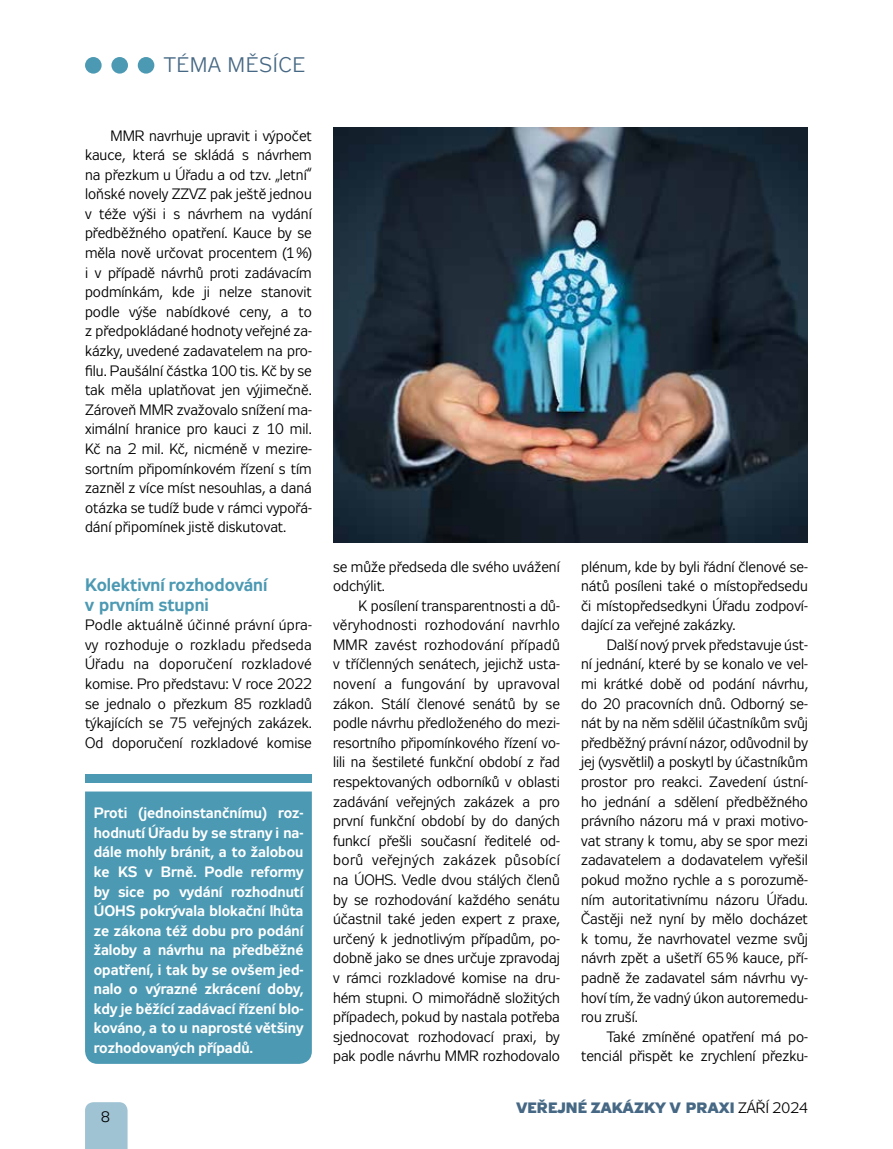
<style>
.page{position:relative;width:893px;height:1149px;background:#fff}
.page>*{position:absolute;margin:0;border:0;box-sizing:border-box;transform-origin:0 0}
.t1{font:21px "Zeppelin 31";letter-spacing:.06em;color:#466884}
.t2{font:700 18px/19.5px "Zeppelin 31";color:#4c99b3}
.t3{font:15px/19.6px "Zeppelin 31";color:#000;text-align:justify}
.t4{font:700 15px/19.5px "Zeppelin 31";color:#fff;text-align:justify}
.t5{font:700 15px "Zeppelin 33";letter-spacing:.01em;color:#466884}
.s1{font-family:"Zeppelin 31";font-weight:400;color:#000}
</style>
<div class="page">
<div style="left:85px;top:1102px;width:43px;height:46px;background:#9fc3d3"></div>
<div style="left:138px;top:57px;width:16px;height:17px;background:#4c99b3;border-radius:50%"></div>
<div style="left:111px;top:57px;width:17px;height:17px;background:#4c99b3;border-radius:50%"></div>
<div style="left:85px;top:57px;width:17px;height:17px;background:#4c99b3;border-radius:50%"></div>
<div style="left:85px;top:791px;width:227px;height:272px;background:#4c99b3"></div>
<div style="left:85px;top:774px;width:227px;height:8px;background:#4c99b3"></div>
<img style="left:333px;top:128px;width:475px;height:414px">
<h1 class="t1" style="left:164px;top:54px;width:142px">téma měsíce</h1>
<p class="t3" style="left:85px;top:126px;width:228px;text-indent:26px">MM R navrhuje upravit i výpočet kauce, která se skládá s návrhem na přezkum u Úřadu a od tzv. „letní“ loňské novely ZZVZ pak ještě jednou v téže výši i s návrhem na vydání předběžného opatření. Kauce by se měla nově určovat procentem (1%) i v případě návrhů proti zadávacím podmínkám, kde ji nelze stanovit podle výše nabídkové ceny, a to z předpokládané hodnoty veřejné za&shy;kázky, uvedené zadavatelem na pro&shy;filu. Paušální částka 100 tis. Kč by se tak měla uplatňovat jen výjimečně.<br>Zároveň MM R zvažovalo snížení ma&shy;ximální hranice pro kauci z 10 mil.<br>Kč na 2 mil. Kč, nicméně v mezire&shy;sortním připomínkovém řízení s tím zazněl z více míst nesouhlas, a daná otázka se tudíž bude v rámci vypořá&shy;dání připomínek jistě diskutovat.</p>
<p class="t2" style="left:85px;top:576px;width:184px">Kolektivní rozhodování v prvním stupni</p>
<p class="t3" style="left:85px;top:615px;width:228px">Podle aktuálně účinné právní úpra&shy;vy rozhoduje o rozkladu předseda Úřadu na doporučení rozkladové komise. Pro představu: V roce 2022 se jednalo o přezkum 85 rozkladů týkajících se 75 veřejných zakázek.<br>Od doporučení rozkladové komise</p>
<p class="t4" style="left:94px;top:804px;width:212px">Proti (jednoinstančnímu) roz&shy;hodnutí Úřadu by se strany i na&shy;dále mohly bránit, a to žalobou ke KS v Brně. Podle reformy by sice po vydání rozhodnutí ÚOHS pokrývala blokační lhůta ze zákona též dobu pro podání žaloby a návrhu na předběžné opatření, i tak by se ovšem jed&shy;nalo o výrazné zkrácení doby, kdy je běžící zadávací řízení blo&shy;kováno, a to u naprosté většiny rozhodovaných případů.</p>
<p class="t3" style="left:101px;top:1106px;width:10px">8</p>
<p class="t3" style="left:333px;top:556px;width:228px">se může předseda dle svého uvážení odchýlit.</p>
<p class="t3" style="left:333px;top:596px;width:228px;text-indent:26px">K posílení transparentnosti a dů&shy;věryhodnosti rozhodování navrhlo MM R zavést rozhodování případů v tříčlenných senátech, jejichž usta&shy;novení a fungování by upravoval zákon. Stálí členové senátů by se podle návrhu předloženého do mezi&shy;resortního připomínkového řízení vo&shy;lili na šestileté funkční období z řad respektovaných odborníků v oblasti zadávání veřejných zakázek a pro první funkční období by do daných funkcí přešli současní ředitelé od&shy;borů veřejných zakázek působící na ÚOHS. Vedle dvou stálých členů by se rozhodování každého senátu účastnil také jeden expert z praxe, určený k jednotlivým případům, po&shy;dobně jako se dnes určuje zpravodaj v rámci rozkladové komise na dru&shy;hém stupni. O mimořádně složitých případech, pokud by nastala potřeba sjednocovat rozhodovací praxi, by pak podle návrhu MM R rozhodovalo</p>
<p class="t3" style="left:581px;top:556px;width:228px">plénum, kde by byli řádní členové se&shy;nátů posíleni také o místopředsedu či místopředsedkyni Úřadu zodpoví&shy;dající za veřejné zakázky.</p>
<p class="t3" style="left:581px;top:635px;width:228px;text-indent:26px">Další nový prvek představuje úst&shy;ní jednání, které by se konalo ve vel&shy;mi krátké době od podání návrhu, do 20 pracovních dnů. Odborný se&shy;nát by na něm sdělil účastníkům svůj předběžný právní názor, odůvodnil by jej (vysvětlil) a poskytl by účastníkům prostor pro reakci. Zavedení ústní&shy;ho jednání a sdělení předběžného právního názoru má v praxi motivo&shy;vat strany k tomu, aby se spor mezi zadavatelem a dodavatelem vyřešil pokud možno rychle a s porozumě&shy;ním autoritativnímu názoru Úřadu.<br>Častěji než nyní by mělo docházet k tomu, že navrhovatel vezme svůj návrh zpět a ušetří 65% kauce, pří&shy;padně že zadavatel sám návrhu vy&shy;hoví tím, že vadný úkon autoremedu&shy;rou zruší.</p>
<p class="t3" style="left:581px;top:1026px;width:228px;text-align:right">Také zmíněné opatření má po&shy;tenciál přispět ke zrychlení přezku-</p>
<p class="t5" style="left:517px;top:1098px;width:293px">VEŘEJNÉ ZAKÁZKY V PRAXI <span class="s1">září 2024</span></p>
</div>
